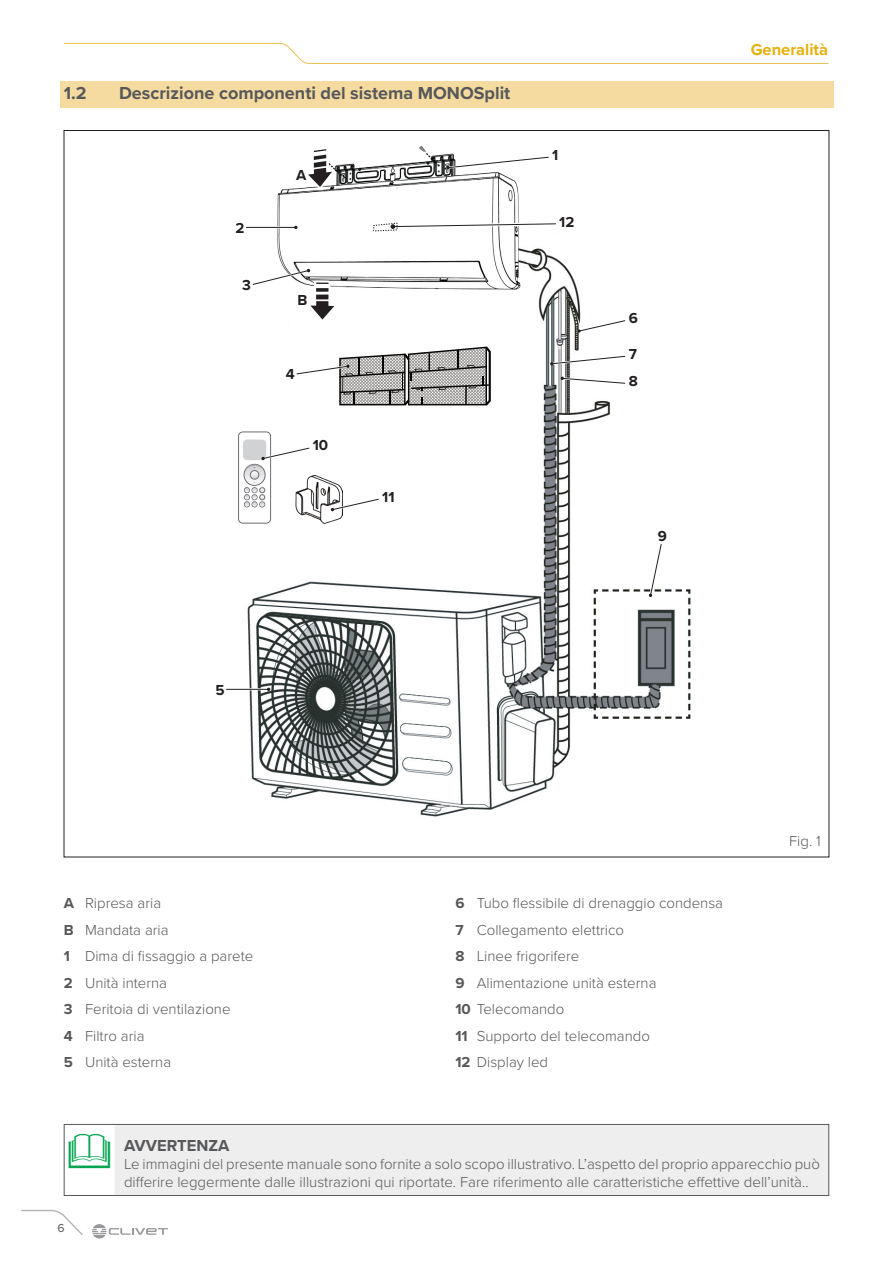
<style>
.page{position:relative;width:893px;height:1263px;background:#fff}
.page>*{position:absolute;margin:0;border:0;box-sizing:border-box;transform-origin:0 0}
.t1{font:40.5px "DOCUTEC Simboli";color:#00a54f}
.t2{font:700 18px "Proxima Nova";color:#57585a}
.t3{font:700 16.5px "Proxima Nova";color:#e6b00d}
.t4{font:700 16.5px "Proxima Nova";color:#57585a}
.Testo_informazione{font:300 15px/18px "Proxima Nova";color:#57585a}
.Elenco_numerato_-_primo{font:300 15px "Proxima Nova";color:#57585a}
.t5{font:700 15px "Proxima Nova";color:#231f20}
.t6{font:500 12px "Proxima Nova";color:#6c6d70}
.t7{font:condensed 4.2px "Myriad Pro";color:#57585a}
.t8{font:condensed 4.2px "Myriad Pro";color:#57585a;scale:1.75 1}
.s1{font-weight:700}
</style>
<div class="page">
<svg style="left:21px;top:1209px;width:62px;height:26px"></svg>
<svg style="left:92px;top:1224px;width:76px;height:14px"></svg>
<svg style="left:63px;top:43px;width:766px;height:21px"></svg>
<div style="left:60px;top:81px;width:773px;height:26px;background:#f6dba0"></div>
<img style="left:238px;top:248px;width:453px;height:569px">
<img style="left:277px;top:146px;width:245px;height:153px">
<hr style="left:246px;top:226px;width:51px;height:2px;background:#fff">
<hr style="left:246px;top:227px;width:50px;height:1px;background:#231f20">
<hr style="left:226px;top:688px;width:44px;height:2px;background:#fff">
<hr style="left:226px;top:689px;width:43px;height:1px;background:#231f20">
<svg style="left:575px;top:318px;width:52px;height:16px"></svg>
<svg style="left:648px;top:542px;width:16px;height:57px"></svg>
<svg style="left:548px;top:354px;width:79px;height:12px"></svg>
<svg style="left:444px;top:155px;width:105px;height:15px"></svg>
<svg style="left:558px;top:376px;width:69px;height:9px"></svg>
<svg style="left:373px;top:221px;width:184px;height:10px"></svg>
<svg style="left:299px;top:146px;width:42px;height:47px"></svg>
<svg style="left:251px;top:268px;width:92px;height:58px"></svg>
<div style="left:234px;top:328px;width:304px;height:104px;background:#fff"></div>
<div style="left:192px;top:444px;width:169px;height:104px;background:#fff"></div>
<svg style="left:296px;top:347px;width:195px;height:58px"></svg>
<img style="left:295px;top:476px;width:47px;height:49px">
<div style="left:239px;top:432px;width:32px;height:91px;background:#fff;border-radius:4px"></div>
<div style="left:238px;top:432px;width:33px;height:91px;border:1px solid #6c6d70;border-radius:4px"></div>
<svg style="left:244px;top:464px;width:21px;height:21px"></svg>
<div style="left:244px;top:464px;width:21px;height:22px;border:1px solid #6c6d70;border-radius:50%"></div>
<svg style="left:243px;top:487px;width:23px;height:20px"></svg>
<div style="left:243px;top:440px;width:23px;height:20px;background:#d1d2d4;border-radius:4px"></div>
<svg style="left:244px;top:446px;width:67px;height:33px"></svg>
<svg style="left:328px;top:497px;width:53px;height:15px"></svg>
<div style="left:63px;top:1124px;width:767px;height:72px;background:#eeeeef"></div>
<div style="left:64px;top:1124px;width:765px;height:72px;border:1px solid #57585a"></div>
<p class="t2" style="left:64px;top:80px;width:24px">1.2</p>
<p class="t2" style="left:119px;top:80px;width:393px">Descrizione componenti del sistema MONOSplit</p>
<p class="t5" style="left:235px;top:217px;width:10px">2</p>
<p class="t5" style="left:242px;top:274px;width:10px">3</p>
<p class="t7" style="left:253px;top:465px;width:4px">+</p>
<p class="t8" style="left:254px;top:480px;width:3px">-</p>
<p class="t5" style="left:296px;top:164px;width:12px">A</p>
<p class="t5" style="left:297px;top:289px;width:11px">B</p>
<p class="t5" style="left:286px;top:363px;width:10px">4</p>
<p class="t5" style="left:313px;top:434px;width:17px">10</p>
<p class="t5" style="left:382px;top:485px;width:14px">11</p>
<p class="t5" style="left:552px;top:143px;width:8px">1</p>
<p class="t5" style="left:559px;top:210px;width:17px">12</p>
<p class="t5" style="left:629px;top:307px;width:11px">6</p>
<p class="t5" style="left:629px;top:342px;width:10px">7</p>
<p class="t5" style="left:629px;top:369px;width:11px">8</p>
<p class="t5" style="left:658px;top:525px;width:11px">9</p>
<p class="t3" style="left:751px;top:37px;width:79px">Generalità</p>
<p class="t5" style="left:216px;top:679px;width:11px">5</p>
<p class="Elenco_numerato_-_primo" style="left:64px;top:892px;width:99px"><span class="s1">A</span> Ripresa aria</p>
<p class="Elenco_numerato_-_primo" style="left:64px;top:919px;width:106px"><span class="s1">B</span> Mandata aria</p>
<p class="Testo_informazione" style="left:64px;top:946px;width:191px"><span class="s1">1</span> Dima di fissaggio a parete</p>
<p class="Testo_informazione" style="left:64px;top:973px;width:105px"><span class="s1">2</span> Unità interna</p>
<p class="Testo_informazione" style="left:64px;top:999px;width:168px"><span class="s1">3</span> Feritoia di ventilazione</p>
<p class="Testo_informazione" style="left:64px;top:1026px;width:82px"><span class="s1">4</span> Filtro aria</p>
<p class="Testo_informazione" style="left:64px;top:1052px;width:109px"><span class="s1">5</span> Unità esterna</p>
<p class="Testo_informazione" style="left:455px;top:893px;width:269px"><span class="s1">6</span> Tubo flessibile di drenaggio condensa</p>
<p class="Testo_informazione" style="left:455px;top:920px;width:170px"><span class="s1">7</span> Collegamento elettrico</p>
<p class="Testo_informazione" style="left:455px;top:946px;width:125px"><span class="s1">8</span> Linee frigorifere</p>
<p class="Testo_informazione" style="left:455px;top:973px;width:202px"><span class="s1">9</span> Alimentazione unità esterna</p>
<p class="Testo_informazione" style="left:455px;top:999px;width:110px"><span class="s1">10</span> Telecomando</p>
<p class="Testo_informazione" style="left:455px;top:1026px;width:196px"><span class="s1">11</span> Supporto del telecomando</p>
<p class="Testo_informazione" style="left:455px;top:1052px;width:94px"><span class="s1">12</span> Display led</p>
<p class="Testo_informazione" style="left:789px;top:831px;width:33px">Fig. 1</p>
<p class="t1" style="left:69px;top:1130px;width:43px">l</p>
<p class="t4" style="left:124px;top:1133px;width:107px">AVVERTENZA</p>
<p class="Testo_informazione" style="left:124px;top:1154px;width:697px">Le immagini del presente manuale sono fornite a solo scopo illustrativo. L’aspetto del proprio apparecchio può differire leggermente dalle illustrazioni qui riportate. Fare riferimento alle caratteristiche effettive dell’unità..</p>
<p class="t6" style="left:58px;top:1219px;width:9px">6</p>
</div>
